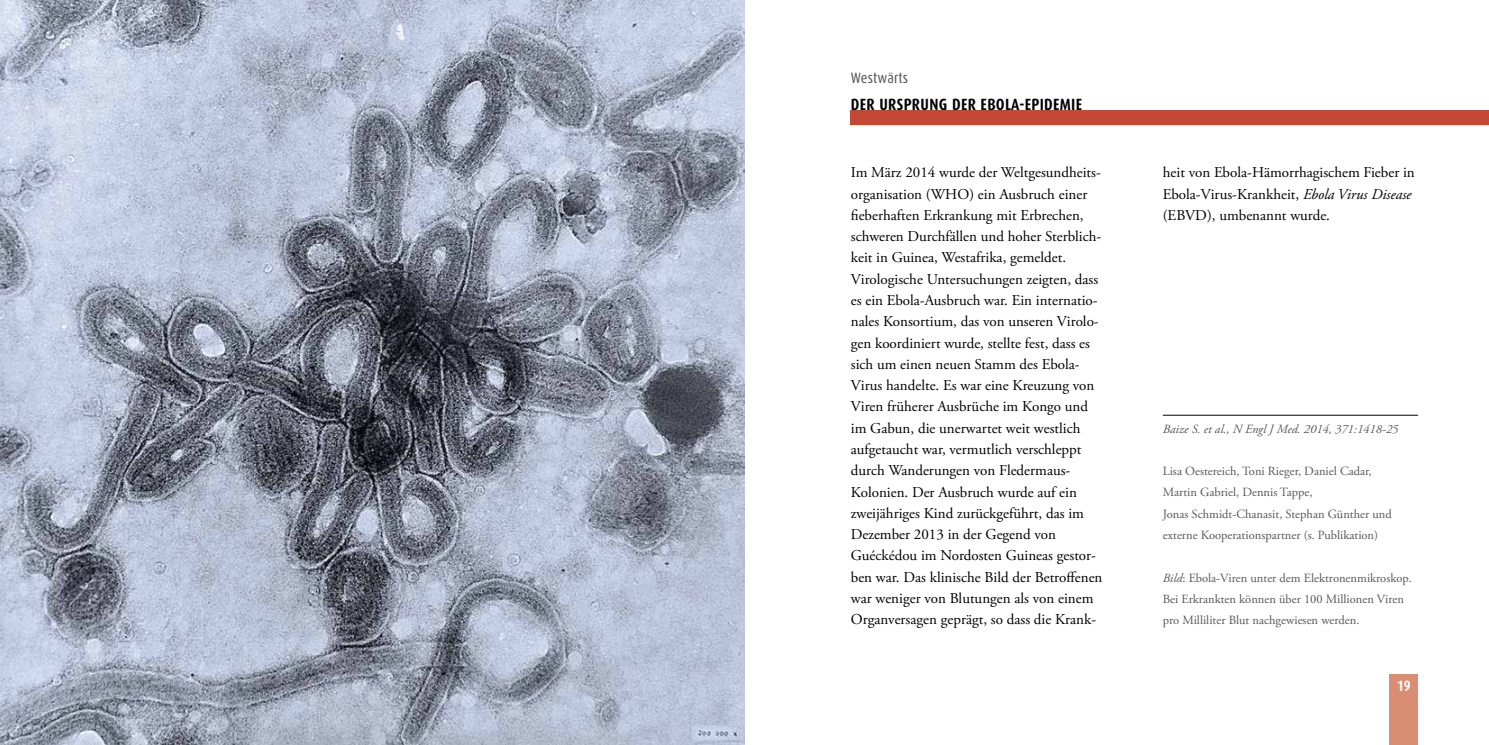
<style>
.page{position:relative;width:1489px;height:745px;background:#fff}
.page>*{position:absolute;margin:0;border:0;box-sizing:border-box;transform-origin:0 0}
.t1{font:700 16.25px "Dax Condensed";letter-spacing:.02em;color:#000}
.t2{font:15px/21.2px "Adobe Garamond Pro";color:#000}
.t3{font:15px "Dax Condensed";letter-spacing:.01em;color:#58585a}
.t4{font:700 15px "Dax Condensed";color:#fff}
.t5{font:12.5px/21.2px "Adobe Garamond Pro";color:#58585a}
.t6{font:italic 12.5px "Adobe Garamond Pro";color:#58585a}
.s1{font-style:italic}
</style>
<div class="page">
<div style="left:1389px;top:673px;width:28px;height:71px;background:#d98e73"></div>
<hr style="left:1162px;top:414px;width:255px;height:1px;background:#000">
<div style="left:850px;top:110px;width:638px;height:14px;background:#c34934"></div>
<img style="left:0;top:0;width:744px;height:744px">
<p class="t3" style="left:850px;top:69px;width:59px">Westwärts</p>
<p class="t1" style="left:850px;top:95px;width:233px">DER URSPRUNG DER EBOLA-EPIDEMIE</p>
<p class="t2" style="left:850px;top:162px;width:253px">Im März 2014 wurde der Weltgesundheits&shy;organisation (WHO) ein Ausbruch einer fieberhaften Erkrankung mit Erbrechen, schweren Durchfällen und hoher Sterblich&shy;keit in Guinea, Westafrika, gemeldet.<br>Virologische Untersuchungen zeigten, dass es ein Ebola-Ausbruch war. Ein internatio&shy;nales Konsortium, das von unseren Virolo&shy;gen koordiniert wurde, stellte fest, dass es sich um einen neuen Stamm des Ebola-Virus handelte. Es war eine Kreuzung von Viren früherer Ausbrüche im Kongo und im Gabun, die unerwartet weit westlich aufgetaucht war, vermutlich verschleppt durch Wanderungen von Fledermaus-Kolonien. Der Ausbruch wurde auf ein zweijähriges Kind zurückgeführt, das im Dezember 2013 in der Gegend von Guéckédou im Nordosten Guineas gestor&shy;ben war. Das klinische Bild der Betroffenen war weniger von Blutungen als von einem Organversagen geprägt, so dass die Krank-</p>
<p class="t2" style="left:1162px;top:162px;width:253px">heit von Ebola-Hämorrhagischem Fieber in<br>Ebola-Virus-Krankheit, <span class="s1">Ebola Virus Disease </span>(EBVD), umbenannt wurde.</p>
<p class="t6" style="left:1162px;top:421px;width:237px">Baize S. et al., N Engl J Med. 2014, 371:1418-25</p>
<p class="t5" style="left:1162px;top:460px;width:230px">Lisa Oestereich, Toni Rieger, Daniel Cadar, Martin Gabriel, Dennis Tappe,<br>Jonas Schmidt-Chanasit, Stephan Günther und externe Kooperationspartner (s. Publikation)</p>
<p class="t5" style="left:1162px;top:567px;width:250px"><span class="s1">Bild</span>: Ebola-Viren unter dem Elektronenmikroskop.<br>Bei Erkrankten können über 100 Millionen Viren pro Milliliter Blut nachgewiesen werden.</p>
<p class="t4" style="left:1396px;top:677px;width:15px">19</p>
</div>
